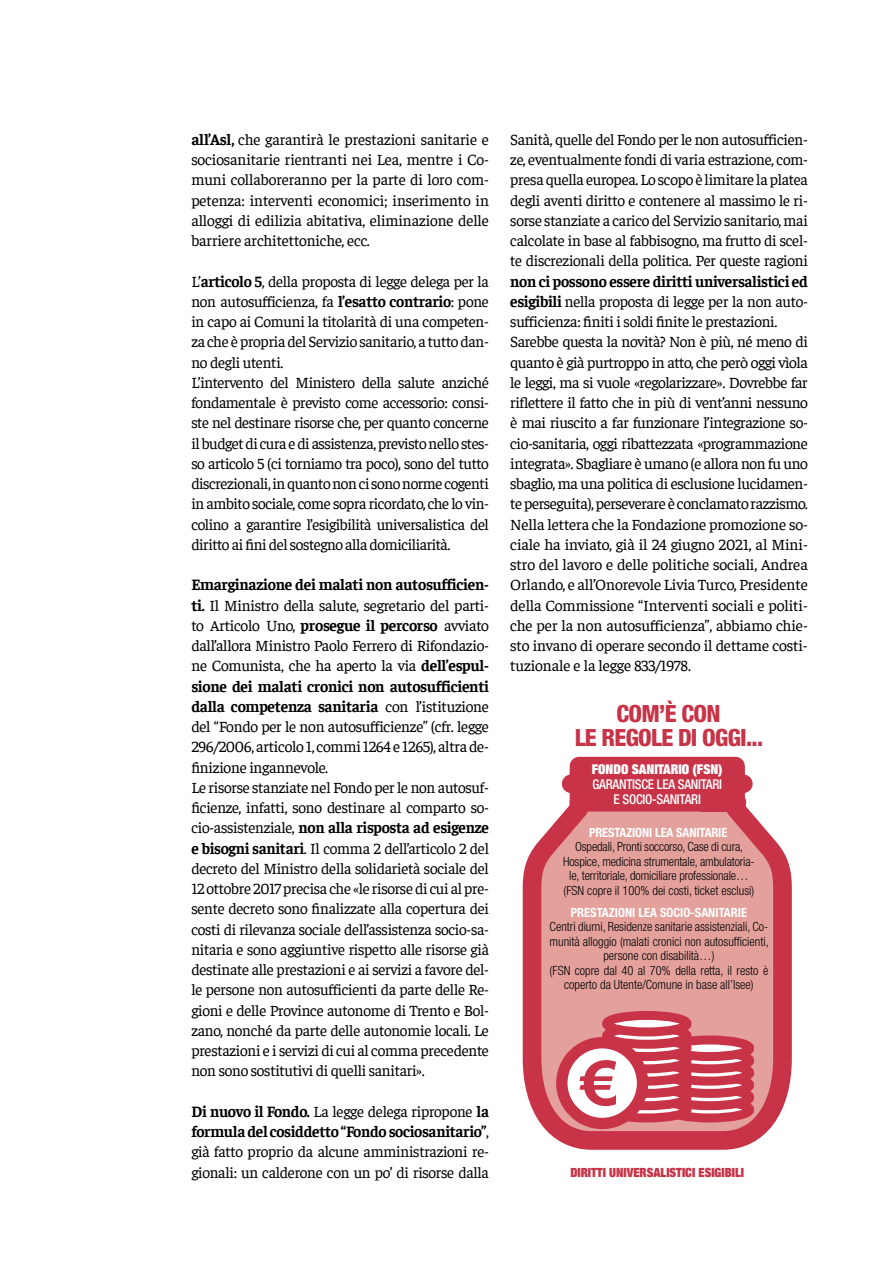
<style>
.page{position:relative;width:893px;height:1263px;background:#fff}
.page>*{position:absolute;margin:0;border:0;box-sizing:border-box;transform-origin:0 0}
.t1{font:800 condensed 23.7px "Helvetica Neue LT Std";color:#c93348}
.t2{font:15.75px/20.2px "Faustina";letter-spacing:-.02em;color:#000;text-align:justify}
.t3{font:500 condensed 13.5px/14.5px "Helvetica Neue LT Std";letter-spacing:-.02em;color:#fff;text-align:center}
.t4{font:900 condensed 13.5px "Helvetica Neue LT Std";color:#fff}
.t5{font:300 condensed 12.75px/14.5px "Helvetica Neue LT Std";color:#000;text-align:center}
.t6{font:700 condensed 12.75px "Helvetica Neue LT Std";letter-spacing:-.005em;color:#fff}
.t7{font:900 condensed 12.75px "Helvetica Neue LT Std";color:#c93348}
.s1{font-weight:700}
</style>
<div class="page">
<svg style="left:522px;top:756px;width:270px;height:394px;background:#de8a8e"></svg>
<svg style="left:669px;top:1101px;width:81px;height:17px"></svg>
<div style="left:665px;top:1097px;width:89px;height:25px;border:9px solid #c93348;border-radius:50%"></div>
<svg style="left:669px;top:1089px;width:81px;height:17px"></svg>
<div style="left:665px;top:1085px;width:89px;height:25px;border:9px solid #c93348;border-radius:50%"></div>
<svg style="left:669px;top:1077px;width:81px;height:16px"></svg>
<div style="left:665px;top:1072px;width:89px;height:26px;border:9px solid #c93348;border-radius:50%"></div>
<svg style="left:669px;top:1064px;width:81px;height:17px"></svg>
<div style="left:665px;top:1060px;width:89px;height:25px;border:9px solid #c93348;border-radius:50%"></div>
<svg style="left:669px;top:1052px;width:81px;height:17px"></svg>
<div style="left:665px;top:1048px;width:89px;height:25px;border:9px solid #c93348;border-radius:50%"></div>
<svg style="left:669px;top:1040px;width:81px;height:16px"></svg>
<div style="left:665px;top:1035px;width:89px;height:26px;border:9px solid #c93348;border-radius:50%"></div>
<svg style="left:607px;top:1101px;width:80px;height:17px"></svg>
<div style="left:602px;top:1097px;width:89px;height:25px;border:9px solid #c93348;border-radius:50%"></div>
<svg style="left:607px;top:1089px;width:80px;height:17px"></svg>
<div style="left:602px;top:1085px;width:89px;height:25px;border:9px solid #c93348;border-radius:50%"></div>
<svg style="left:607px;top:1077px;width:80px;height:16px"></svg>
<div style="left:602px;top:1072px;width:89px;height:26px;border:9px solid #c93348;border-radius:50%"></div>
<svg style="left:607px;top:1064px;width:80px;height:17px"></svg>
<div style="left:602px;top:1060px;width:89px;height:25px;border:9px solid #c93348;border-radius:50%"></div>
<svg style="left:607px;top:1052px;width:80px;height:17px"></svg>
<div style="left:602px;top:1048px;width:89px;height:25px;border:9px solid #c93348;border-radius:50%"></div>
<svg style="left:607px;top:1040px;width:80px;height:16px"></svg>
<div style="left:602px;top:1035px;width:89px;height:26px;border:9px solid #c93348;border-radius:50%"></div>
<svg style="left:607px;top:1028px;width:80px;height:16px"></svg>
<div style="left:602px;top:1023px;width:89px;height:26px;border:9px solid #c93348;border-radius:50%"></div>
<svg style="left:607px;top:1015px;width:80px;height:17px"></svg>
<div style="left:602px;top:1011px;width:89px;height:25px;border:9px solid #c93348;border-radius:50%"></div>
<svg style="left:562px;top:1043px;width:80px;height:80px"></svg>
<div style="left:556px;top:1037px;width:92px;height:92px;border:11px solid #c83348;border-radius:50%"></div>
<svg style="left:579px;top:1060px;width:37px;height:46px"></svg>
<p class="t2" style="left:191px;top:128px;width:299px"><span class="s1">all’Asl,</span> che garantirà le prestazioni sanitarie e sociosanitarie rientranti nei Lea, mentre i Co&shy;muni collaboreranno per la parte di loro com&shy;petenza: interventi economici; inserimento in alloggi di edilizia abitativa, eliminazione delle barriere architettoniche, ecc.</p>
<p class="t2" style="left:191px;top:270px;width:299px;text-align:left">L’<span class="s1">articolo 5</span>, della proposta di legge delega per la non autosufficienza, fa <span class="s1">l’esatto contrario</span>: pone in capo ai Comuni la titolarità di una competen&shy;za che è propria del Servizio sanitario, a tutto dan&shy;no degli utenti.<br>L’intervento del Ministero della salute anziché fondamentale è previsto come accessorio: consi&shy;ste nel destinare risorse che, per quanto concerne il budget di cura e di assistenza, previsto nello stes&shy;so articolo 5 (ci torniamo tra poco), sono del tutto discrezionali, in quanto non ci sono norme cogenti in ambito sociale, come sopra ricordato, che lo vin&shy;colino a garantire l’esigibilità universalistica del diritto ai fini del sostegno alla domiciliarità.</p>
<p class="t2" style="left:191px;top:574px;width:299px;text-align:left"><span class="s1">Emarginazione dei malati non autosufficien&shy;ti.</span> Il Ministro della salute, segretario del parti&shy;to Articolo Uno, <span class="s1">prosegue il percorso</span> avviato dall’allora Ministro Paolo Ferrero di Rifondazio&shy;ne Comunista, che ha aperto la via <span class="s1">dell’espul&shy;sione dei malati cronici non autosufficienti dalla competenza sanitaria</span> con l’istituzione del “Fondo per le non autosufficienze” (cfr. legge 296/2006, articolo 1, commi 1264 e 1265), altra de&shy;finizione ingannevole.<br>Le risorse stanziate nel Fondo per le non autosuf&shy;ficienze, infatti, sono destinare al comparto so&shy;cio-assistenziale, <span class="s1">non alla risposta ad esigenze e bisogni sanitari</span>. Il comma 2 dell’articolo 2 del decreto del Ministro della solidarietà sociale del 12 ottobre 2017 precisa che «le risorse di cui al pre&shy;sente decreto sono finalizzate alla copertura dei costi di rilevanza sociale dell’assistenza socio-sa&shy;nitaria e sono aggiuntive rispetto alle risorse già destinate alle prestazioni e ai servizi a favore del&shy;le persone non autosufficienti da parte delle Re&shy;gioni e delle Province autonome di Trento e Bol&shy;zano, nonché da parte delle autonomie locali. Le prestazioni e i servizi di cui al comma precedente non sono sostitutivi di quelli sanitari».</p>
<p class="t2" style="left:191px;top:1100px;width:299px"><span class="s1">Di nuovo il Fondo.</span> La legge delega ripropone <span class="s1">la formula del cosiddetto “Fondo sociosanitario”</span>, già fatto proprio da alcune amministrazioni re&shy;gionali: un calderone con un po’ di risorse dalla</p>
<p class="t2" style="left:510px;top:128px;width:299px">Sanità, quelle del Fondo per le non autosufficien&shy;ze, eventualmente fondi di varia estrazione, com&shy;presa quella europea. Lo scopo è limitare la platea degli aventi diritto e contenere al massimo le ri&shy;sorse stanziate a carico del Servizio sanitario, mai calcolate in base al fabbisogno, ma frutto di scel&shy;te discrezionali della politica. Per queste ragioni</p>
<p class="t2" style="left:510px;top:270px;width:299px;text-align:left"><span class="s1">non ci possono essere diritti universalistici ed esigibili</span> nella proposta di legge per la non auto&shy;sufficienza: finiti i soldi finite le prestazioni.<br>Sarebbe questa la novità? Non è più, né meno di quanto è già purtroppo in atto, che però oggi vìola le leggi, ma si vuole «regolarizzare». Dovrebbe far riflettere il fatto che in più di vent’anni nessuno è mai riuscito a far funzionare l’integrazione so&shy;cio-sanitaria, oggi ribattezzata «programmazione integrata». Sbagliare è umano (e allora non fu uno sbaglio, ma una politica di esclusione lucidamen&shy;te perseguita), perseverare è conclamato razzismo.<br>Nella lettera che la Fondazione promozione so&shy;ciale ha inviato, già il 24 giugno 2021, al Mini&shy;stro del lavoro e delle politiche sociali, Andrea Orlando, e all’Onorevole Livia Turco, Presidente della Commissione “Interventi sociali e politi&shy;che per la non autosufficienza”, abbiamo chie&shy;sto invano di operare secondo il dettame costi&shy;tuzionale e la legge 833/1978.</p>
<h1 class="t1" style="left:617px;top:699px;width:79px">COM’È CON</h1>
<h1 class="t1" style="left:575px;top:723px;width:40px">LE REGOLE</h1>
<h1 class="t1" style="left:678px;top:723px;width:36px">DI OGGI</h1>
<h1 class="t1" style="left:746px;top:723px;width:19px">...</h1>
<p class="t4" style="left:592px;top:761px;width:15px">FONDO</p>
<p class="t4" style="left:632px;top:761px;width:15px">SANITA</p>
<p class="t4" style="left:671px;top:761px;width:53px">RIO (FSN)</p>
<p class="t3" style="left:592px;top:777px;width:131px">GARANTISCE LEA SANITARI<br>E SOCIO-SANITARI</p>
<p class="t6" style="left:589px;top:824px;width:123px">PRESTAZIONI LEA SANITARIE</p>
<p class="t5" style="left:563px;top:839px;width:193px">Ospedali, Pronti soccorso, Case di cura, Hospice, medicina strumentale, ambulatoria&shy;le, territoriale, domiciliare professionale… (FSN copre il 100% dei costi, ticket esclusi)</p>
<p class="t6" style="left:571px;top:904px;width:160px">PRESTAZIONI LEA SOCIO-SANITARIE</p>
<p class="t5" style="left:550px;top:919px;width:221px">Centri diurni, Residenze sanitarie assistenziali, Co&shy;munità alloggio (malati cronici non autosufficienti, persone con disabilità…)<br>(FSN copre dal 40 al 70% della retta, il resto è coperto da Utente/Comune in base all’Isee)</p>
<p class="t7" style="left:570px;top:1165px;width:175px">DIRITTI UNIVERSALISTICI ESIGIBILI</p>
</div>
